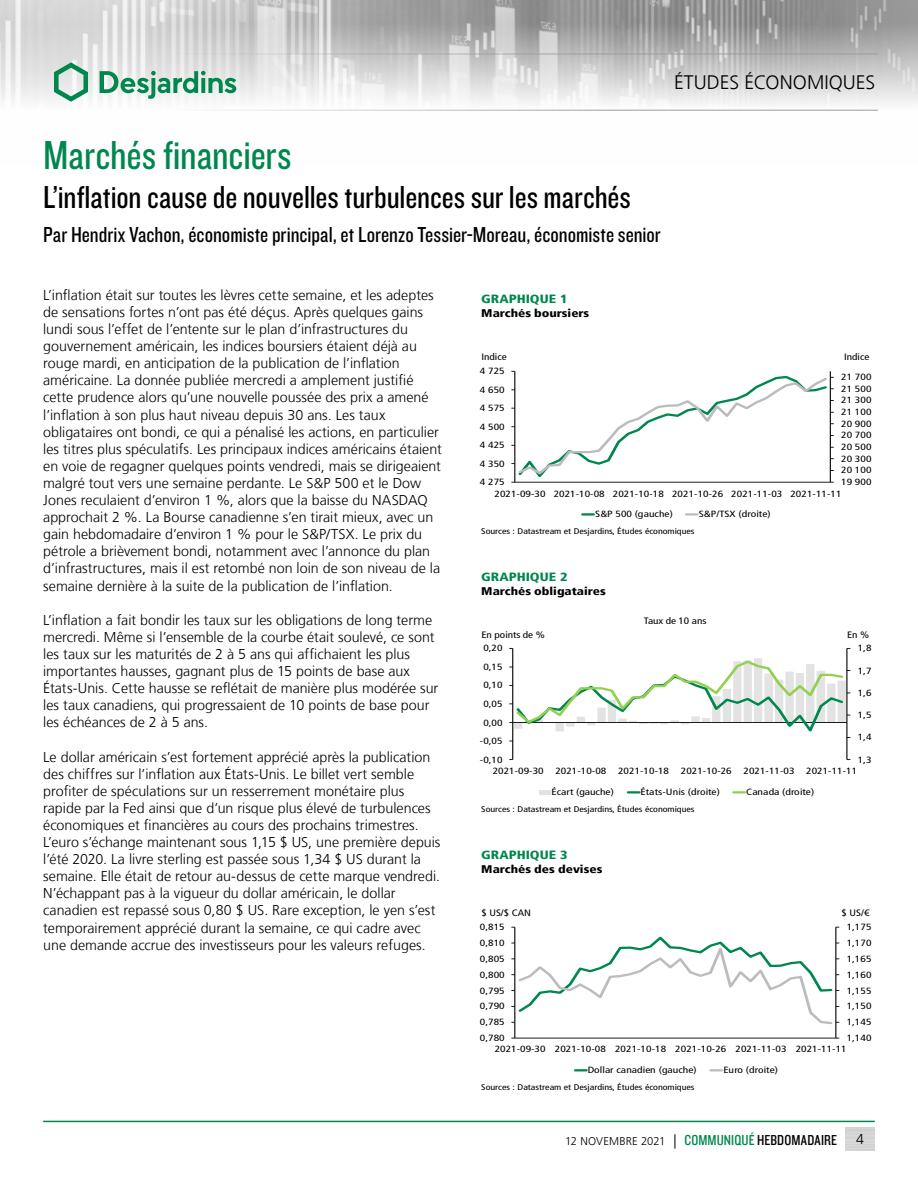
<style>
.page{position:relative;width:918px;height:1188px;background:#fff}
.page>*{position:absolute;margin:0;border:0;box-sizing:border-box;transform-origin:0 0}
.t1{font:42px "Knockout 29 Junior Ltweight";letter-spacing:-.005em;color:#00874e}
.t2{font:33px "Knockout 29 Junior Ltweight";color:#000}
.t3{font:22.5px "Knockout 29 Junior Ltweight";color:#000}
.t4{font:300 19.5px "Frutiger LT";color:#000}
.t5{font:300 14.25px/17.1px "Frutiger LT";color:#000}
.t6{font:900 condensed 12px "Frutiger LT";color:#00874e;scale:1.2 1}
.t7{font:300 11.25px "Frutiger LT";color:#000}
.t8{font:900 condensed 11.1px "Frutiger LT";color:#000;scale:1.2 1}
.t9{font:condensed 9.3px "Frutiger LT";color:#000;scale:1.2 1}
.t10{font:condensed 9px "Frutiger LT";letter-spacing:.005em;color:#000;scale:1.26 1}
.t11{font:condensed 8.25px "Frutiger LT";letter-spacing:-.005em;color:#000;scale:1.2 1}
.s1{font-size:14.25px}
.s2{font-family:"Knockout 29 Junior Ltweight";font-weight:400;font-size:15px;color:#00874e}
.s3{font-family:"Knockout 29 Junior Ltweight";font-weight:400;font-size:15px}
</style>
<div class="page">
<img style="left:0;top:0;width:918px;height:110px">
<hr style="left:0;top:54px;width:878px;height:1px;background:#9d9d9c">
<hr style="left:0;top:110px;width:878px;height:1px;background:#9d9d9c">
<svg style="left:54px;top:62px;width:34px;height:40px"></svg>
<svg style="left:100px;top:71px;width:136px;height:28px"></svg>
<hr style="left:43px;top:1121px;width:832px;height:1px;background:#00874e">
<svg style="left:511px;top:371px;width:323px;height:112px"></svg>
<svg style="left:583px;top:513px;width:11px;height:3px"></svg>
<svg style="left:686px;top:513px;width:11px;height:3px"></svg>
<hr style="left:847px;top:648px;width:1px;height:112px;background:#000">
<hr style="left:512px;top:648px;width:1px;height:112px;background:#000">
<svg style="left:509px;top:658px;width:341px;height:84px"></svg>
<div style="left:539px;top:790px;width:11px;height:5px;background:#e3e3e3"></div>
<svg style="left:628px;top:791px;width:11px;height:3px"></svg>
<svg style="left:734px;top:791px;width:11px;height:3px"></svg>
<hr style="left:836px;top:927px;width:1px;height:111px;background:#000">
<hr style="left:515px;top:927px;width:1px;height:111px;background:#000">
<hr style="left:515px;top:1038px;width:321px;height:1px;background:#000">
<svg style="left:511px;top:934px;width:328px;height:92px"></svg>
<svg style="left:575px;top:1069px;width:11px;height:3px"></svg>
<svg style="left:711px;top:1069px;width:11px;height:3px"></svg>
<h3 class="t4" style="left:674px;top:72px;width:203px">ÉTUDES ÉCONOMIQUES</h3>
<h1 class="t1" style="left:43px;top:128px;width:250px">Marchés financiers</h1>
<h2 class="t2" style="left:43px;top:176px;width:589px">L’inflation cause de nouvelles turbulences sur les marchés</h2>
<h3 class="t3" style="left:43px;top:220px;width:619px">Par Hendrix Vachon, économiste principal, et Lorenzo Tessier-Moreau, économiste senior</h3>
<p class="t5" style="left:43px;top:287px;width:400px">L’inflation était sur toutes les lèvres cette semaine, et les adeptes de sensations fortes n’ont pas été déçus. Après quelques gains lundi sous l’effet de l’entente sur le plan d’infrastructures du gouvernement américain, les indices boursiers étaient déjà au rouge mardi, en anticipation de la publication de l’inflation américaine. La donnée publiée mercredi a amplement justifié cette prudence alors qu’une nouvelle poussée des prix a amené l’inflation à son plus haut niveau depuis 30 ans. Les taux obligataires ont bondi, ce qui a pénalisé les actions, en particulier les titres plus spéculatifs. Les principaux indices américains étaient en voie de regagner quelques points vendredi, mais se dirigeaient malgré tout vers une semaine perdante. Le S&amp;P 500 et le Dow Jones reculaient d’environ 1 %, alors que la baisse du NASDAQ approchait 2 %. La Bourse canadienne s’en tirait mieux, avec un gain hebdomadaire d’environ 1 % pour le S&amp;P/TSX. Le prix du pétrole a brièvement bondi, notamment avec l’annonce du plan d’infrastructures, mais il est retombé non loin de son niveau de la semaine dernière à la suite de la publication de l’inflation.</p>
<p class="t5" style="left:43px;top:612px;width:397px">L’inflation a fait bondir les taux sur les obligations de long terme mercredi. Même si l’ensemble de la courbe était soulevé, ce sont les taux sur les maturités de 2 à 5 ans qui affichaient les plus importantes hausses, gagnant plus de 15 points de base aux États-Unis. Cette hausse se reflétait de manière plus modérée sur les taux canadiens, qui progressaient de 10 points de base pour les échéances de 2 à 5 ans.</p>
<p class="t5" style="left:43px;top:748px;width:399px">Le dollar américain s’est fortement apprécié après la publication des chiffres sur l’inflation aux États-Unis. Le billet vert semble profiter de spéculations sur un resserrement monétaire plus rapide par la Fed ainsi que d’un risque plus élevé de turbulences économiques et financières au cours des prochains trimestres.<br>L’euro s’échange maintenant sous 1,15 $ US, une première depuis l’été 2020. La livre sterling est passée sous 1,34 $ US durant la semaine. Elle était de retour au-dessus de cette marque vendredi.<br>N’échappant pas à la vigueur du dollar américain, le dollar canadien est repassé sous 0,80 $ US. Rare exception, le yen s’est temporairement apprécié durant la semaine, ce qui cadre avec une demande accrue des investisseurs pour les valeurs refuges.</p>
<p class="t6" style="left:481px;top:292px;width:74px">GRAPHIQUE 1</p>
<p class="t8" style="left:481px;top:306px;width:91px">Marchés boursiers</p>
<p class="t9" style="left:481px;top:352px;width:23px">Indice</p>
<p class="t9" style="left:844px;top:352px;width:23px">Indice</p>
<p class="t10" style="left:480px;top:366px;width:21px">4 725</p>
<p class="t10" style="left:841px;top:372px;width:26px">21 700</p>
<p class="t10" style="left:480px;top:384px;width:21px">4 650</p>
<p class="t10" style="left:841px;top:383px;width:26px">21 500</p>
<p class="t10" style="left:480px;top:403px;width:21px">4 575</p>
<p class="t10" style="left:841px;top:395px;width:26px">21 300</p>
<p class="t10" style="left:841px;top:407px;width:26px">21 100</p>
<p class="t10" style="left:480px;top:421px;width:21px">4 500</p>
<p class="t10" style="left:841px;top:418px;width:26px">20 900</p>
<p class="t10" style="left:841px;top:430px;width:26px">20 700</p>
<p class="t10" style="left:480px;top:440px;width:21px">4 425</p>
<p class="t10" style="left:841px;top:442px;width:26px">20 500</p>
<p class="t10" style="left:480px;top:458px;width:21px">4 350</p>
<p class="t10" style="left:841px;top:453px;width:26px">20 300</p>
<p class="t10" style="left:841px;top:465px;width:26px">20 100</p>
<p class="t10" style="left:480px;top:477px;width:21px">4 275</p>
<p class="t10" style="left:841px;top:477px;width:26px">19 900</p>
<p class="t10" style="left:495px;top:488px;width:277px">2021-09-30 2021-10-08 2021-10-18 2021-10-26 2021-11-03 2021-11-11</p>
<p class="t10" style="left:595px;top:509px;width:63px">S&amp;P 500 (gauche)</p>
<p class="t10" style="left:699px;top:509px;width:59px">S&amp;P/TSX (droite)</p>
<p class="t11" style="left:481px;top:526px;width:179px">Sources : Datastream et Desjardins, Études économiques</p>
<p class="t6" style="left:481px;top:570px;width:74px">GRAPHIQUE 2</p>
<p class="t8" style="left:481px;top:584px;width:105px">Marchés obligataires</p>
<p class="t9" style="left:644px;top:616px;width:54px">Taux de 10 ans</p>
<p class="t9" style="left:481px;top:630px;width:54px">En points de %</p>
<p class="t9" style="left:847px;top:630px;width:20px">En %</p>
<p class="t10" style="left:483px;top:643px;width:17px">0,20</p>
<p class="t10" style="left:483px;top:661px;width:17px">0,15</p>
<p class="t10" style="left:483px;top:680px;width:17px">0,10</p>
<p class="t10" style="left:483px;top:699px;width:17px">0,05</p>
<p class="t10" style="left:483px;top:717px;width:17px">0,00</p>
<p class="t10" style="left:480px;top:736px;width:20px">-0,05</p>
<p class="t10" style="left:480px;top:754px;width:20px">-0,10</p>
<p class="t10" style="left:858px;top:643px;width:12px">1,8</p>
<p class="t10" style="left:858px;top:665px;width:12px">1,7</p>
<p class="t10" style="left:858px;top:687px;width:12px">1,6</p>
<p class="t10" style="left:858px;top:710px;width:12px">1,5</p>
<p class="t10" style="left:858px;top:732px;width:12px">1,4</p>
<p class="t10" style="left:858px;top:754px;width:12px">1,3</p>
<p class="t10" style="left:493px;top:766px;width:42px">2021-09-30</p>
<p class="t10" style="left:555px;top:766px;width:42px">2021-10-08</p>
<p class="t10" style="left:618px;top:766px;width:42px">2021-10-18</p>
<p class="t10" style="left:681px;top:766px;width:42px">2021-10-26</p>
<p class="t10" style="left:744px;top:766px;width:42px">2021-11-03</p>
<p class="t10" style="left:806px;top:766px;width:42px">2021-11-11</p>
<p class="t10" style="left:551px;top:787px;width:51px">Écart (gauche)</p>
<p class="t10" style="left:641px;top:787px;width:64px">États-Unis (droite)</p>
<p class="t10" style="left:746px;top:787px;width:56px">Canada (droite)</p>
<p class="t11" style="left:481px;top:804px;width:179px">Sources : Datastream et Desjardins, Études économiques</p>
<p class="t6" style="left:481px;top:848px;width:74px">GRAPHIQUE 3</p>
<p class="t8" style="left:481px;top:862px;width:102px">Marchés des devises</p>
<p class="t9" style="left:481px;top:907px;width:43px">$ US/$ CAN</p>
<p class="t9" style="left:841px;top:907px;width:25px">$ US/€</p>
<p class="t10" style="left:480px;top:922px;width:21px">0,815</p>
<p class="t10" style="left:847px;top:922px;width:21px">1,175</p>
<p class="t10" style="left:480px;top:938px;width:21px">0,810</p>
<p class="t10" style="left:847px;top:938px;width:21px">1,170</p>
<p class="t10" style="left:480px;top:954px;width:21px">0,805</p>
<p class="t10" style="left:847px;top:954px;width:21px">1,165</p>
<p class="t10" style="left:480px;top:969px;width:21px">0,800</p>
<p class="t10" style="left:847px;top:969px;width:21px">1,160</p>
<p class="t10" style="left:480px;top:985px;width:21px">0,795</p>
<p class="t10" style="left:847px;top:985px;width:21px">1,155</p>
<p class="t10" style="left:480px;top:1001px;width:21px">0,790</p>
<p class="t10" style="left:847px;top:1001px;width:21px">1,150</p>
<p class="t10" style="left:480px;top:1017px;width:21px">0,785</p>
<p class="t10" style="left:847px;top:1017px;width:21px">1,145</p>
<p class="t10" style="left:480px;top:1033px;width:21px">0,780</p>
<p class="t10" style="left:847px;top:1033px;width:21px">1,140</p>
<p class="t10" style="left:495px;top:1044px;width:281px">2021-09-30 2021-10-08 2021-10-18 2021-10-26 2021-11-03 2021-11-11</p>
<p class="t10" style="left:588px;top:1065px;width:88px">Dollar canadien (gauche)</p>
<p class="t10" style="left:723px;top:1065px;width:45px">Euro (droite)</p>
<p class="t11" style="left:481px;top:1082px;width:179px">Sources : Datastream et Desjardins, Études économiques</p>
<p class="t7" style="left:565px;top:1135px;width:273px">12 NOVEMBRE 2021 <span class="s1">|</span> <span class="s2">COMMUNIQUÉ</span> <span class="s3">HEBDOMADAIRE</span></p>
<p class="t5" style="left:856px;top:1131px;width:9px">4</p>
</div>
